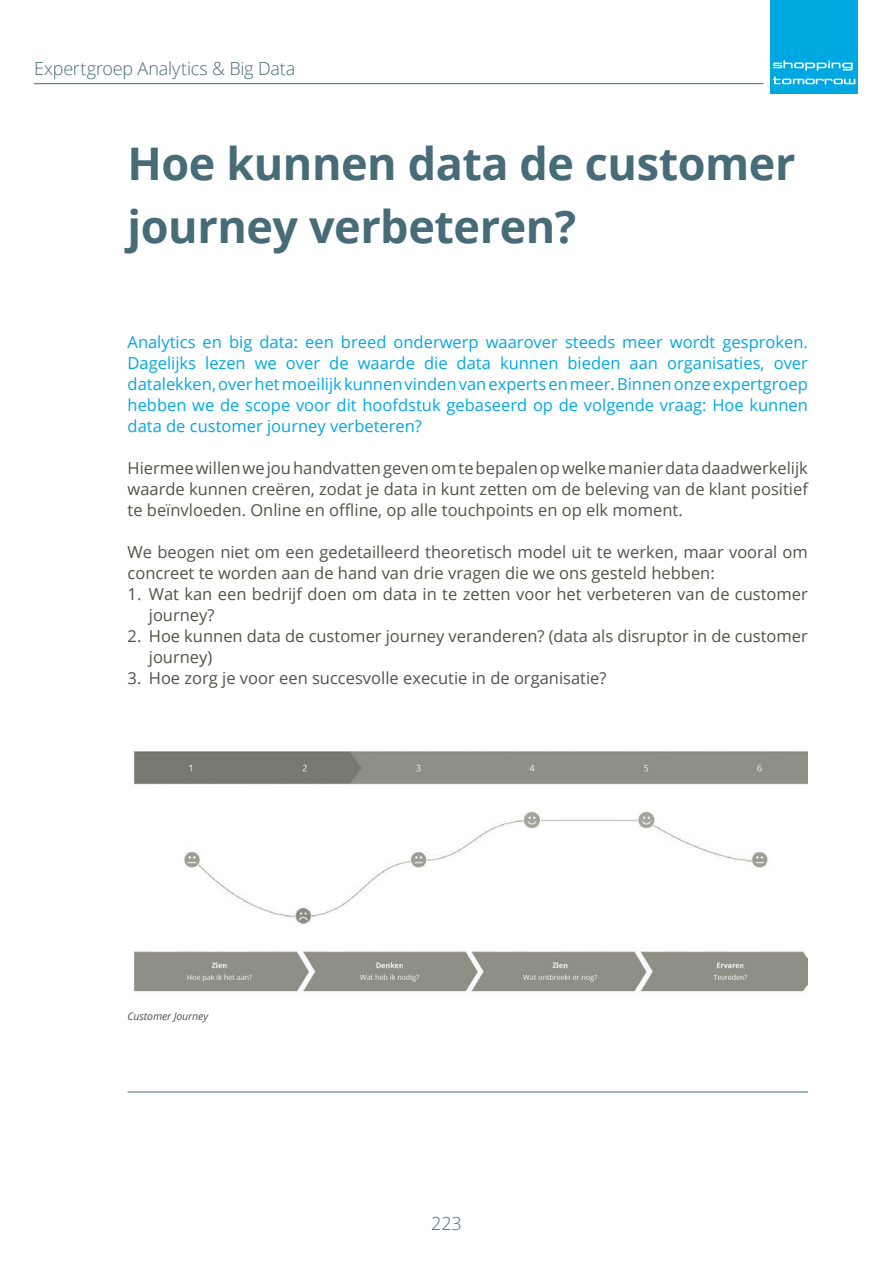
<style>
.page{position:relative;width:893px;height:1263px;background:#fff}
.page>*{position:absolute;margin:0;border:0;box-sizing:border-box;transform-origin:0 0}
.Titel_hoofdstuk_kop{font:700 45px/63px "Open Sans";letter-spacing:-.01em;color:#476c78}
.t1{font:300 18px "Open Sans";letter-spacing:-.01em;color:#476c78}
.List_Paragraph{font:16.5px/21px "Open Sans";color:#535249}
.t2{font:16.5px/21px "Open Sans";color:#00a8e2;text-align:justify}
.Figuurbijschrift{font:italic 10.5px "Open Sans";letter-spacing:-.01em;color:#535249}
</style>
<div class="page">
<div style="left:770px;top:0;width:88px;height:94px;background:#00a8e2"></div>
<svg style="left:773px;top:60px;width:80px;height:10px"></svg>
<svg style="left:773px;top:77px;width:82px;height:7px"></svg>
<hr style="left:34px;top:83px;width:729px;height:1px;background:#476c78">
<hr style="left:128px;top:1092px;width:680px;height:1px;background:#476c78">
<img style="left:133px;top:751px;width:675px;height:241px">
<p class="t1" style="left:34px;top:56px;width:263px">Expertgroep Analytics &amp; Big Data</p>
<p class="Titel_hoofdstuk_kop" style="left:128px;top:131px;width:669px">Hoe kunnen data de customer journey verbeteren?</p>
<p class="t2" style="left:128px;top:331px;width:682px">Analytics en big data: een breed onderwerp waarover steeds meer wordt gesproken.<br>Dagelijks lezen we over de waarde die data kunnen bieden aan organisaties, over datalekken, over het moeilijk kunnen vinden van experts en meer. Binnen onze expertgroep hebben we de scope voor dit hoofdstuk gebaseerd op de volgende vraag: Hoe kunnen data de customer journey verbeteren?</p>
<p class="List_Paragraph" style="left:128px;top:457px;width:682px;text-align:justify">Hiermee willen we jou handvatten geven om te bepalen op welke manier data daadwerkelijk waarde kunnen creëren, zodat je data in kunt zetten om de beleving van de klant positief te beïnvloeden. Online en offline, op alle touchpoints en op elk moment.</p>
<p class="List_Paragraph" style="left:128px;top:541px;width:682px">We beogen niet om een gedetailleerd theoretisch model uit te werken, maar vooral om concreet te worden aan de hand van drie vragen die we ons gesteld hebben:</p>
<p class="List_Paragraph" style="left:149px;top:583px;width:661px;text-indent:-21px">1. Wat kan een bedrijf doen om data in te zetten voor het verbeteren van de customer journey?</p>
<p class="List_Paragraph" style="left:149px;top:625px;width:661px;text-indent:-21px">2. Hoe kunnen data de customer journey veranderen? (data als disruptor in de customer journey)</p>
<p class="List_Paragraph" style="left:128px;top:667px;width:481px">3. Hoe zorg je voor een succesvolle executie in de organisatie?</p>
<p class="Figuurbijschrift" style="left:128px;top:1009px;width:82px">Customer Journey</p>
<p class="t1" style="left:431px;top:1211px;width:32px">223</p>
</div>
